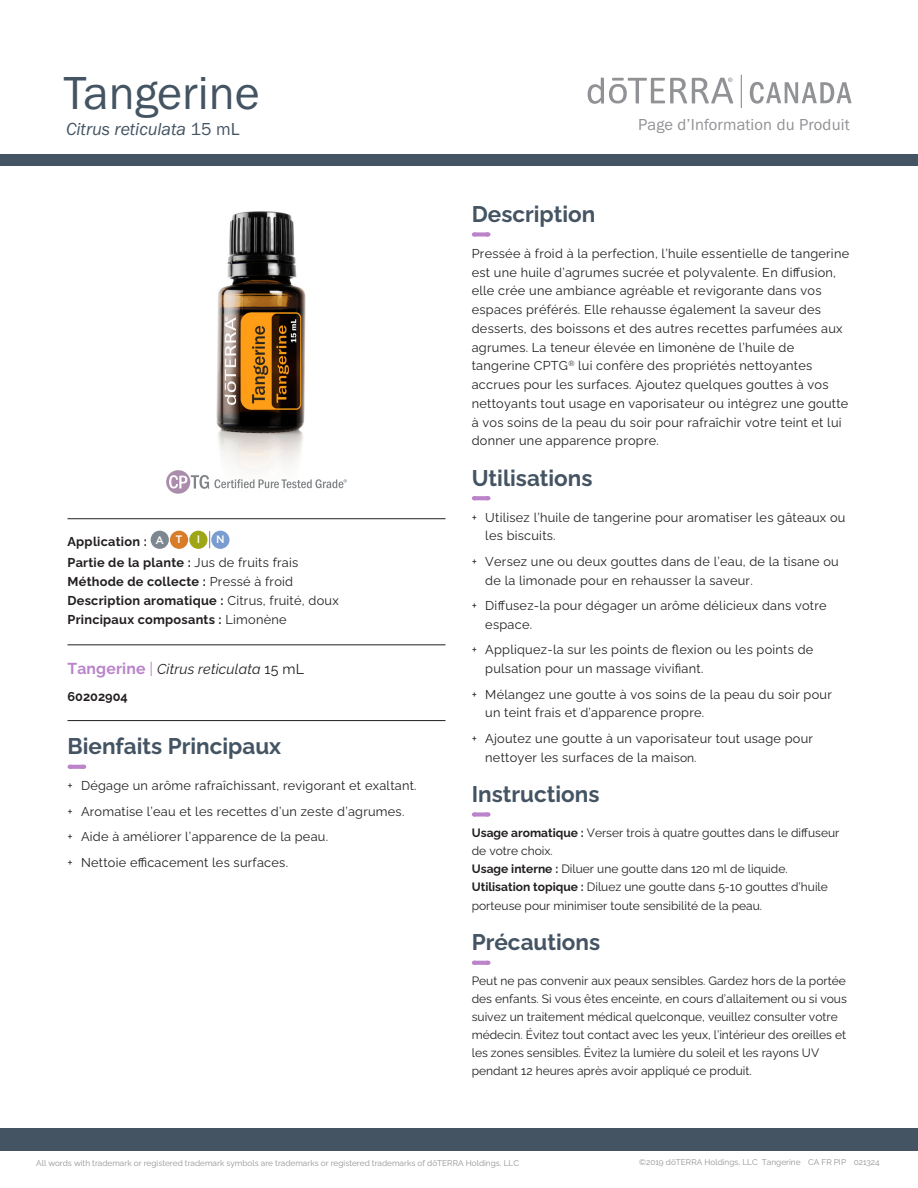
<style>
.page{position:relative;width:918px;height:1188px;background:#fff}
.page>*{position:absolute;margin:0;border:0;box-sizing:border-box;transform-origin:0 0}
.Main_Title{font:48px "Franklin Gothic URW Boo";letter-spacing:-.005em;color:#445463}
.Header__Sanctuary_dash{font:700 22.5px "Ralewayd T";color:#445463}
.Product_Descriptor_Title_Italic{font:18px "Franklin Gothic URW Boo Ita";letter-spacing:-.005em;color:#445463}
.PIP_Identifier_on_right{font:16.5px "Franklin Gothic URW Boo";letter-spacing:.01em;color:#919295}
.Tag_Title_Italic__Top_Rule{font:italic 14.25px "Ralewayd T";letter-spacing:.01em;color:#231f20}
.Body{font:12.75px/18.8px "Ralewayd T";letter-spacing:.02em;color:#231f20}
.Oil_Attributes_Panel{font:700 12.75px "Ralewayd T";letter-spacing:.02em;color:#231f20}
.Oil_Attributes_Top___Rule{font:700 12.75px "Ralewayd T";letter-spacing:.02em;color:#231f20}
.Tag_SKU__Bottom_Rule{font:700 12.75px "Ralewayd T";color:#231f20}
.Body-2{font:12px/18px "Ralewayd T";color:#231f20}
.Directions____body{font:12px/18px "Ralewayd T";color:#231f20}
.t1{font:500 10.8px "Gotham";color:#fff}
.t2{font:8.25px "Ralewayd T";color:#919295}
.s1{font-family:"Franklin Gothic URW Boo"}
.s2{font-weight:400}
.s3{font-weight:700;font-style:normal;font-size:15.75px;color:#b984ca}
.s4{font-style:normal;font-size:15.75px;color:#b984ca}
.s5{font-style:normal}
.s6{font-size:12px}
.s7{font-weight:700}
</style>
<div class="page">
<div style="left:0;top:155px;width:918px;height:11px;background:#445463"></div>
<div style="left:0;top:1128px;width:918px;height:23px;background:#445463"></div>
<img style="left:216px;top:211px;width:90px;height:258px">
<div style="left:474px;top:232px;width:14px;height:5px;background:#bb83ca"></div>
<svg style="left:481px;top:232px;width:8px;height:5px"></svg>
<svg style="left:475px;top:496px;width:6px;height:4px"></svg>
<svg style="left:481px;top:496px;width:8px;height:4px"></svg>
<div style="left:474px;top:812px;width:14px;height:5px;background:#bb83ca"></div>
<svg style="left:481px;top:812px;width:8px;height:5px"></svg>
<svg style="left:475px;top:961px;width:6px;height:4px"></svg>
<svg style="left:481px;top:961px;width:8px;height:4px"></svg>
<hr style="left:68px;top:518px;width:378px;height:1px;background:#231f20">
<hr style="left:68px;top:645px;width:378px;height:1px;background:#231f20">
<hr style="left:68px;top:720px;width:378px;height:1px;background:#231f20">
<svg style="left:70px;top:765px;width:14px;height:4px"></svg>
<svg style="left:209px;top:531px;width:1px;height:17px"></svg>
<div style="left:151px;top:531px;width:18px;height:18px;background:#7c8791;border-radius:50%"></div>
<div style="left:170px;top:531px;width:18px;height:18px;background:#d77c29;border-radius:50%"></div>
<div style="left:189px;top:531px;width:19px;height:18px;background:#9ea615;border-radius:50%"></div>
<div style="left:211px;top:531px;width:19px;height:18px;background:#799cd1;border-radius:50%"></div>
<svg style="left:166px;top:470px;width:181px;height:24px"></svg>
<svg style="left:750px;top:82px;width:102px;height:22px"></svg>
<svg style="left:588px;top:78px;width:145px;height:26px"></svg>
<hr style="left:741px;top:75px;width:1px;height:33px;background:#919295">
<p class="Main_Title" style="left:63px;top:63px;width:198px">Tangerine</p>
<p class="Product_Descriptor_Title_Italic" style="left:66px;top:117px;width:175px">Citrus reticulata <span class="s1">15 mL</span></p>
<p class="Oil_Attributes_Top___Rule" style="left:68px;top:531px;width:81px">Application :</p>
<p class="t1" style="left:155px;top:533px;width:10px">A</p>
<p class="t1" style="left:176px;top:533px;width:8px">T</p>
<p class="t1" style="left:197px;top:532px;width:5px">I</p>
<p class="t1" style="left:216px;top:532px;width:10px">N</p>
<p class="Oil_Attributes_Panel" style="left:68px;top:553px;width:232px">Partie de la plante : <span class="s2">Jus de fruits frais</span></p>
<p class="Oil_Attributes_Panel" style="left:68px;top:572px;width:227px">Méthode de collecte : <span class="s2">Pressé à froid</span></p>
<p class="Oil_Attributes_Panel" style="left:68px;top:591px;width:273px">Description aromatique : <span class="s2">Citrus, fruité, doux</span></p>
<p class="Oil_Attributes_Panel" style="left:68px;top:609px;width:221px">Principaux composants : <span class="s2">Limonène</span></p>
<p class="Tag_Title_Italic__Top_Rule" style="left:68px;top:658px;width:238px"><span class="s3">Tangerine</span> <span class="s4">|</span> Citrus reticulata <span class="s5">15 mL</span></p>
<p class="Tag_SKU__Bottom_Rule" style="left:68px;top:687px;width:62px">60202904</p>
<p class="Header__Sanctuary_dash" style="left:68px;top:729px;width:215px">Bienfaits Principaux</p>
<p class="Body" style="left:68px;top:775px;width:351px">+ Dégage un arôme rafraîchissant, revigorant et exaltant.</p>
<p class="Body" style="left:68px;top:800px;width:338px">+ Aromatise l’eau et les recettes d’un zeste d’agrumes.</p>
<p class="Body" style="left:68px;top:826px;width:262px">+ Aide à améliorer l’apparence de la peau.</p>
<p class="Body" style="left:68px;top:851px;width:222px">+ Nettoie efficacement les surfaces.</p>
<p class="PIP_Identifier_on_right" style="left:638px;top:114px;width:213px">Page d’Information du Produit</p>
<p class="Header__Sanctuary_dash" style="left:472px;top:197px;width:125px">Description</p>
<p class="Body" style="left:472px;top:243px;width:379px">Pressée à froid à la perfection, l’huile essentielle de tangerine est une huile d’agrumes sucrée et polyvalente. En diffusion, elle crée une ambiance agréable et revigorante dans vos espaces préférés. Elle rehausse également la saveur des desserts, des boissons et des autres recettes parfumées aux agrumes. La teneur élevée en limonène de l’huile de tangerine CPTG<sup>®</sup> lui confère des propriétés nettoyantes accrues pour les surfaces. Ajoutez quelques gouttes à vos nettoyants tout usage en vaporisateur ou intégrez une goutte à vos soins de la peau du soir pour rafraîchir votre teint et lui donner une apparence propre.</p>
<p class="Header__Sanctuary_dash" style="left:472px;top:461px;width:122px">Utilisations</p>
<p class="Body" style="left:485px;top:506px;width:362px;text-indent:-14px">+ Utilisez l’huile de tangerine pour aromatiser les gâteaux ou les biscuits.</p>
<p class="Body" style="left:485px;top:551px;width:355px;text-indent:-14px">+ Versez une ou deux gouttes dans de l’eau, de la tisane ou de la limonade pour en rehausser la saveur.</p>
<p class="Body" style="left:485px;top:595px;width:343px;text-indent:-14px">+ Diffusez-la pour dégager un arôme délicieux dans votre espace.</p>
<p class="Body" style="left:485px;top:639px;width:330px;text-indent:-14px">+ Appliquez-la sur les points de flexion ou les points de pulsation pour un massage vivifiant.</p>
<p class="Body" style="left:485px;top:683px;width:348px;text-indent:-14px">+ Mélangez une goutte à vos soins de la peau du soir pour un teint frais et d’apparence propre.</p>
<p class="Body" style="left:485px;top:728px;width:329px;text-indent:-14px">+ Ajoutez une goutte à un vaporisateur tout usage pour nettoyer les surfaces de la mais<span class="s6">on.</span></p>
<p class="Header__Sanctuary_dash" style="left:472px;top:777px;width:129px">Instructions</p>
<p class="Directions____body" style="left:472px;top:823px;width:369px"><span class="s7">Usage aromatique :</span> Verser trois à quatre gouttes dans le diffuseur de votre choix.</p>
<p class="Directions____body" style="left:472px;top:859px;width:317px"><span class="s7">Usage interne :</span> Diluer une goutte dans 120 ml de liquide.</p>
<p class="Directions____body" style="left:472px;top:876px;width:358px;line-height:18.8px"><span class="s7">Utilisation topique :</span> Diluez une goutte dans 5-10 gouttes d’huile porteuse pour minimiser toute sensibilité de la peau.</p>
<p class="Header__Sanctuary_dash" style="left:472px;top:925px;width:130px">Précautions</p>
<p class="Body-2" style="left:472px;top:971px;width:377px">Peut ne pas convenir aux peaux sensibles. Gardez hors de la portée des enfants. Si vous êtes enceinte, en cours d’allaitement ou si vous suivez un traitement médical quelconque, veuillez consulter votre médecin. Évitez tout contact avec les yeux, l’intérieur des oreilles et les zones sensibles. Évitez la lumière du soleil et les rayons UV pendant 12 heures après avoir appliqué ce produit.</p>
<p class="t2" style="left:36px;top:1157px;width:484px">All words with trademark or registered trademark symbols are trademarks or registered trademarks of dōTERRA Holdings, LLC</p>
<p class="t2" style="left:639px;top:1156px;width:242px">©2019 dōTERRA Holdings, LLC Tangerine CA FR PIP 021324</p>
</div>
